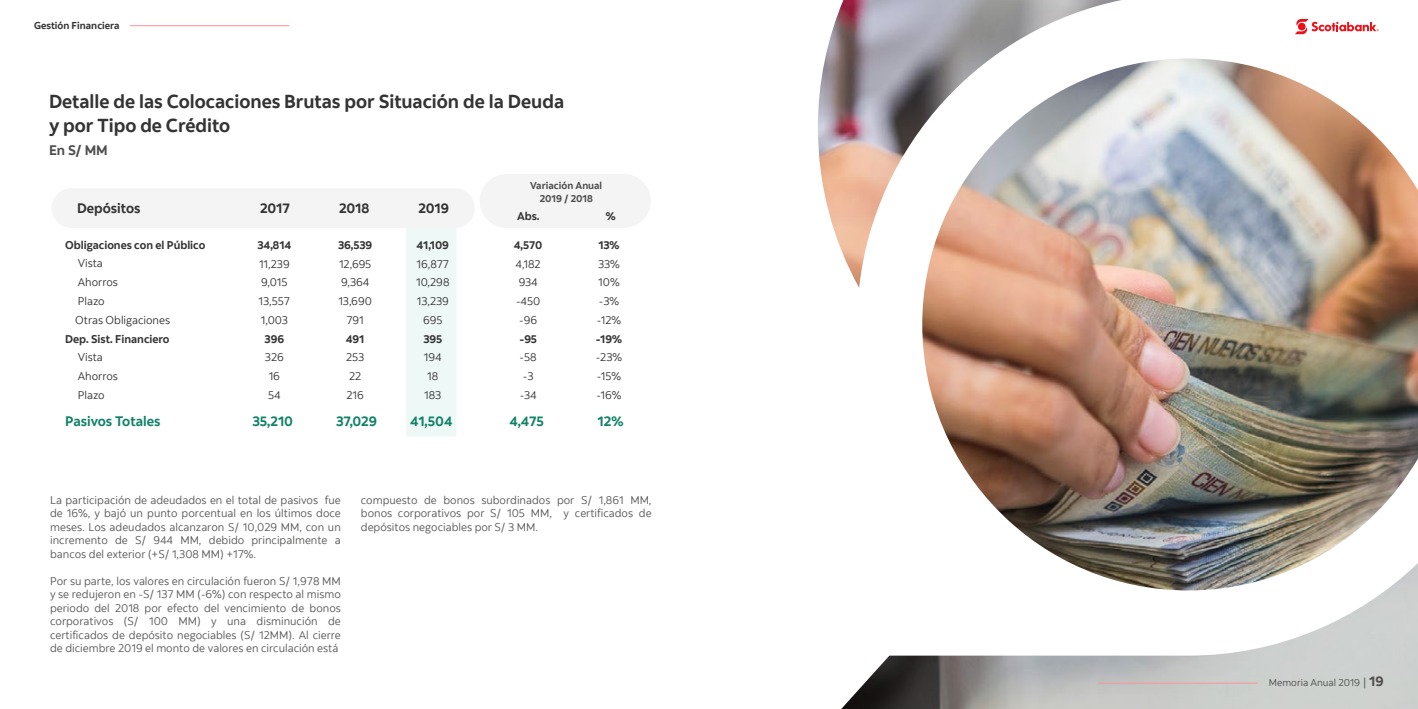
<style>
.page{position:relative;width:1418px;height:709px;background:#fff}
.page>*{position:absolute;margin:0;border:0;box-sizing:border-box;transform-origin:0 0}
.t1{font:700 18.75px/23.5px "Scotia";color:#333}
.t2{font:700 13.75px "Scotia";color:#138268}
.t3{font:700 13.75px "Scotia";color:#333}
.t4{font:700 13.75px "Scotia";color:#4d4d4d}
.t5{font:11.25px/13.5px "Scotia";color:#575756;text-align:justify}
.t6{font:11.25px/18.8px "Scotia";color:#333}
.t7{font:700 11.25px "Scotia";color:#333}
.t8{font:700 10px/13.5px "Scotia";color:#4d4d4d;text-align:center}
.t9{font:10px "Scotia";color:#4d4d4d}
.t10{font:700 10px "Scotia";color:#333}
.s1{font-size:11.25px}
.s2{font-weight:700;font-size:13.75px}
</style>
<div class="page">
<img style="left:818px;top:0;width:599px;height:709px">
<div style="left:406px;top:226px;width:50px;height:210px;background:#eef8f6;border-radius:2px"></div>
<hr style="left:130px;top:25px;width:159px;height:1px;background:#ff949a">
<div style="left:51px;top:188px;width:424px;height:40px;background:#f4f4f4;border-radius:20px"></div>
<div style="left:479px;top:174px;width:172px;height:54px;background:#f4f4f4;border-radius:27px"></div>
<svg style="left:1294px;top:19px;width:84px;height:15px"></svg>
<div style="left:1297px;top:23px;width:8px;height:7px;background:#ea111a;border-radius:50%"></div>
<hr style="left:1098px;top:683px;width:159px;height:1px;background:#ff949a">
<p class="t10" style="left:34px;top:19px;width:87px">Gestión Financiera</p>
<h1 class="t1" style="left:49px;top:90px;width:516px">Detalle de las Colocaciones Brutas por Situación de la Deuda y por Tipo de Crédito</h1>
<p class="t4" style="left:49px;top:142px;width:60px">En S/ MM</p>
<p class="t3" style="left:77px;top:200px;width:65px">Depósitos</p>
<p class="t3" style="left:260px;top:200px;width:31px">2017</p>
<p class="t3" style="left:339px;top:200px;width:32px">2018</p>
<p class="t3" style="left:418px;top:200px;width:32px">2019</p>
<p class="t7" style="left:65px;top:238px;width:142px">Obligaciones con el Público</p>
<p class="t6" style="left:75px;top:254px;width:96px">Vista<br>Ahorros<br>Plazo<br>Otras Obligaciones</p>
<p class="t7" style="left:65px;top:331px;width:106px">Dep. Sist. Financiero</p>
<p class="t6" style="left:78px;top:348px;width:42px">Vista<br>Ahorros<br>Plazo</p>
<p class="t7" style="left:257px;top:238px;width:35px">34,814</p>
<p class="t6" style="left:259px;top:254px;width:33px">11,239<br>9,015<br>13,557<br>1,003</p>
<p class="t7" style="left:264px;top:331px;width:21px">396</p>
<p class="t6" style="left:265px;top:348px;width:20px">326<br>16<br>54</p>
<p class="t7" style="left:338px;top:238px;width:36px">36,539</p>
<p class="t6" style="left:338px;top:254px;width:35px;text-align:center">12,695<br>9,364<br>13,690<br>791</p>
<p class="t7" style="left:346px;top:331px;width:20px">491</p>
<p class="t6" style="left:346px;top:348px;width:20px">253<br>22<br>216</p>
<p class="t7" style="left:416px;top:238px;width:34px">41,109</p>
<p class="t6" style="left:416px;top:254px;width:35px;text-align:center">16,877<br>10,298<br>13,239<br>695</p>
<p class="t7" style="left:423px;top:332px;width:20px">395</p>
<p class="t6" style="left:424px;top:348px;width:19px">194<br>18<br>183</p>
<p class="t8" style="left:530px;top:178px;width:74px">Variación Anual<br>2019 / 2018</p>
<p class="t7" style="left:517px;top:209px;width:24px">Abs.</p>
<p class="t7" style="left:605px;top:209px;width:11px">%</p>
<p class="t7" style="left:514px;top:238px;width:30px">4,570</p>
<p class="t6" style="left:515px;top:254px;width:27px">4,182<br>934 -450 -96</p>
<p class="t7" style="left:519px;top:331px;width:19px">-95</p>
<p class="t6" style="left:519px;top:348px;width:19px">-58 -3 -34</p>
<p class="t7" style="left:598px;top:238px;width:23px">13%</p>
<p class="t6" style="left:596px;top:254px;width:26px">33%<br>10% -3% -12%</p>
<p class="t7" style="left:596px;top:331px;width:28px">-19%</p>
<p class="t6" style="left:596px;top:348px;width:28px;text-align:justify">-23% -15% -16%</p>
<p class="t2" style="left:65px;top:412px;width:97px">Pasivos Totales</p>
<p class="t2" style="left:252px;top:412px;width:42px">35,210</p>
<p class="t2" style="left:336px;top:412px;width:42px">37,029</p>
<p class="t2" style="left:410px;top:412px;width:43px">41,504</p>
<p class="t2" style="left:509px;top:412px;width:36px">4,475</p>
<p class="t2" style="left:597px;top:412px;width:27px">12%</p>
<p class="t5" style="left:50px;top:493px;width:292px">La participación de adeudados en el total de pasivos fue de 16%, y bajó un punto porcentual en los últimos doce meses. Los adeudados alcanzaron S/ 10,029 MM, con un incremento de S/ 944 MM, debido principalmente a bancos del exterior (+S/ 1,308 MM) +17%.</p>
<p class="t5" style="left:50px;top:574px;width:292px">Por su parte, los valores en circulación fueron S/ 1,978 MM y se redujeron en -S/ 137 MM (-6%) con respecto al mismo periodo del 2018 por efecto del vencimiento de bonos corporativos (S/ 100 MM) y una disminución de certificados de depósito negociables (S/ 12MM). Al cierre de diciembre 2019 el monto de valores en circulación está</p>
<p class="t5" style="left:361px;top:493px;width:292px">compuesto de bonos subordinados por S/ 1,861 MM, bonos corporativos por S/ 105 MM, y certificados de depósitos negociables por S/ 3 MM.</p>
<p class="t9" style="left:1268px;top:676px;width:116px">Memoria Anual 2019 <span class="s1">|</span> <span class="s2">19</span></p>
</div>
